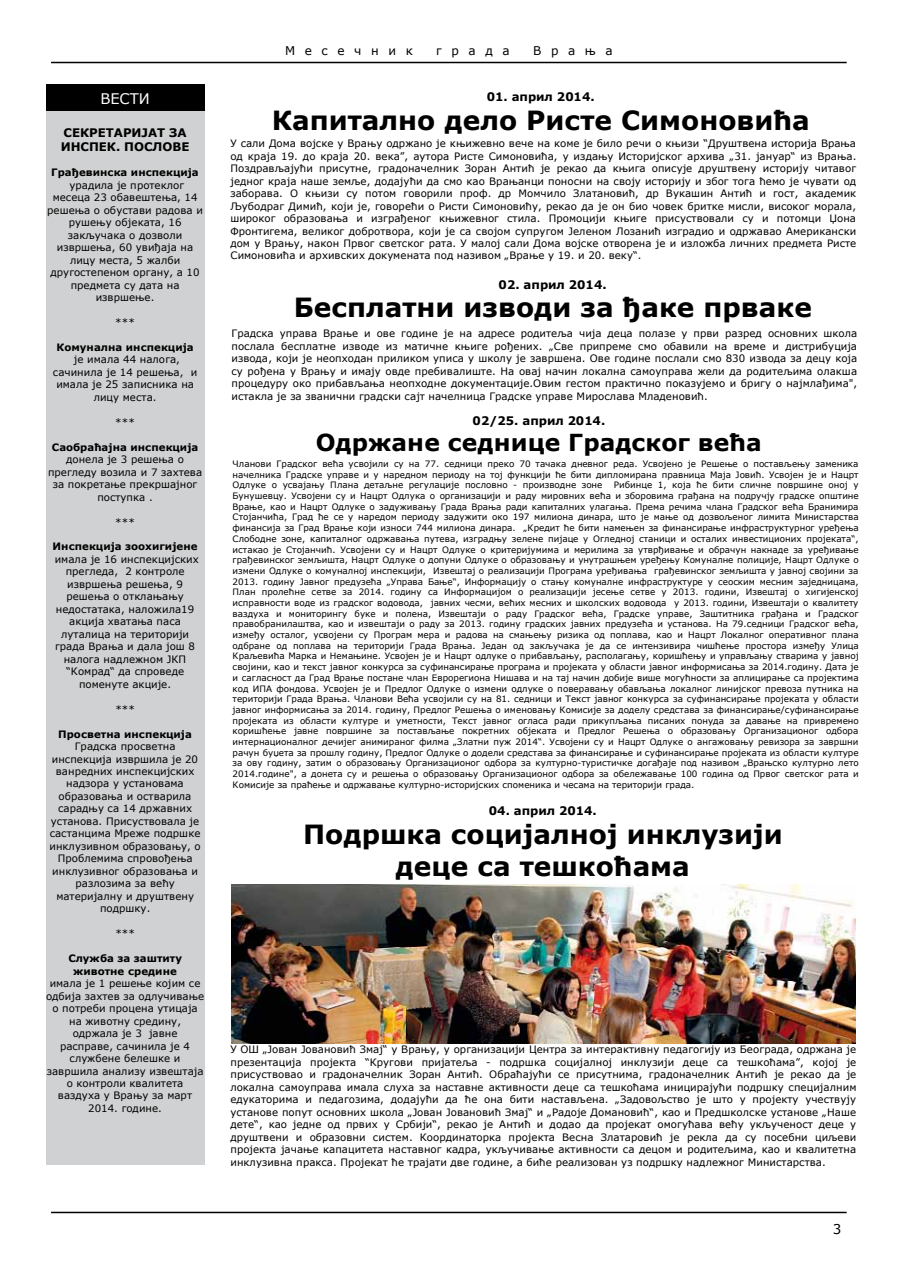
<style>
.page{position:relative;width:902px;height:1280px;background:#fff}
.page>*{position:absolute;margin:0;border:0;box-sizing:border-box;transform-origin:0 0}
.t1{font:700 26.4px/32.1px "Verdana";color:#000;text-align:center}
.t2{font:700 23.4px "Verdana";color:#000}
.t3{font:14.55px "Verdana";color:#fff}
.t4{font:13.5px "Verdana";color:#000}
.t5{font:12px "Verdana";letter-spacing:.8em;color:#000}
.t6{font:700 11.85px/14.2px "Verdana";color:#000}
.t7{font:10.2px/12.5px "Verdana";color:#000;text-align:center}
.t8{font:700 10.2px/12.5px "Verdana";letter-spacing:.005em;color:#000;text-align:center}
.t9{font:8.85px/10.6px "Verdana";color:#000;text-align:justify}
</style>
<div class="page">
<hr style="left:51px;top:62px;width:795px;height:1px;background:#000">
<hr style="left:51px;top:1212px;width:795px;height:1px;background:#000">
<div style="left:46px;top:84px;width:158px;height:27px;background:#000"></div>
<div style="left:46px;top:111px;width:158px;height:1053px;background:#d0d1d2"></div>
<img style="left:231px;top:885px;width:624px;height:158px">
<h3 class="t3" style="left:100px;top:89px;width:51px">ВЕСТИ</h3>
<p class="t6" style="left:61px;top:125px;width:130px">СЕКРЕТАРИЈАТ ЗА<br>ИНСПЕК. ПОСЛОВЕ</p>
<p class="t8" style="left:51px;top:166px;width:149px">Грађевинска инспекција</p>
<p class="t7" style="left:47px;top:179px;width:157px">урадила је протеклог<br>месеца 23 обавештења, 14 решења о обустави радова и рушењу објеката, 16 закључaка о дозволи извршења, 60 увиђаја на лицу места, 5 жалби другостепеном органу, а 10 предмета су дата на извршење.</p>
<p class="t7" style="left:115px;top:316px;width:21px">***</p>
<p class="t8" style="left:56px;top:341px;width:139px">Комунална инспекција</p>
<p class="t7" style="left:53px;top:353px;width:146px">је имала 44 налога, сачинила је 14 решења, и имала је 25 записника на лицу места.</p>
<p class="t7" style="left:115px;top:416px;width:21px">***</p>
<p class="t8" style="left:52px;top:440px;width:148px">Саобраћајна инспекција</p>
<p class="t7" style="left:48px;top:453px;width:156px">донела је 3 решењa о прегледу возила и 7 захтева за покретање прекршајног поступка .</p>
<p class="t7" style="left:115px;top:516px;width:21px">***</p>
<p class="t8" style="left:53px;top:540px;width:146px">Инспекција зоохигијене</p>
<p class="t7" style="left:55px;top:553px;width:146px">имала је 16 инспекцијских прегледа, 2 контроле извршења решења, 9 решења о отклањању недостатака, наложила19 акција хватања паса луталица на територији града Врања и дала још 8 налога надлежном ЈКП “Комрад“ да спроведе поменуте акције.</p>
<p class="t7" style="left:115px;top:703px;width:21px">***</p>
<p class="t8" style="left:58px;top:727px;width:135px">Просветна инспекција</p>
<p class="t7" style="left:49px;top:740px;width:152px">Градска просветна инспекција извршила је 20 ванредних инспекцијских надзора у установама образовања и остварила сарадњу са 14 државних установа. Присуствовала је састанцима Мреже подршке инклузивном образовању, о<br>Проблемима спровођења инклузивног образовања и разлозима за већу материјалну и друштвену подршку.</p>
<p class="t7" style="left:115px;top:927px;width:21px">***</p>
<p class="t8" style="left:68px;top:952px;width:115px">Служба за заштиту животне средине</p>
<p class="t7" style="left:46px;top:977px;width:159px">имала је 1 решење којим се одбија захтев за одлучивање о потреби процена утицаја на животну средину, одржала је 3 јавне расправе, сачинила је 4 службене белешке и завршила анализу извештаја о контроли квалитета ваздуха у Врању за март<br>2014. године.</p>
<p class="t5" style="left:285px;top:42px;width:129px">Месечник</p>
<p class="t5" style="left:436px;top:42px;width:75px">града</p>
<p class="t5" style="left:533px;top:42px;width:81px">Врања</p>
<p class="t6" style="left:486px;top:90px;width:110px">01. април 2014.</p>
<h1 class="t1" style="left:272px;top:104px;width:539px">Капитално дело Ристе Симоновића</h1>
<p class="t7" style="left:230px;top:137px;width:627px;text-align:justify">У сали Дома војске у Врању одржано је књижевно вече на коме је било речи о књизи “Друштвена историја Врања од краја 19. до краја 20. века”, аутора Ристе Симоновића, у издању Историјског архива „31. јануар“ из Врања.<br>Поздрављајући присутне, градоначелник Зоран Антић је рекао да књига описује друштвену историју читавог једног краја наше земље, додајући да смо као Врањанци поносни на своју историју и због тога ћемо је чувати од заборава. О књизи су потом говорили проф. др Момчило Златановић, др Вукашин Антић и гост, академик Љубодраг Димић, који је, говорећи о Ристи Симоновићу, рекао да је он био човек бритке мисли, високог морала, широког образовања и изграђеног књижевног стила. Промоцији књиге присуствовали су и потомци Џона Фронтигема, великог добротвора, који је са својом супругом Јеленом Лозанић изградио и одржавао Американски дом у Врању, након Првог светског рата. У малој сали Дома војске отворена је и изложба личних предмета Ристе Симоновића и архивских докумената под називом „Врање у 19. и 20. веку“.</p>
<p class="t6" style="left:498px;top:277px;width:110px">02. април 2014.</p>
<h1 class="t1" style="left:294px;top:291px;width:519px">Бесплатни изводи за ђаке прваке</h1>
<p class="t7" style="left:231px;top:327px;width:627px;text-align:justify">Градска управа Врање и ове године је на адресе родитеља чија деца полазе у први разред основних школа послала бесплатне изводе из матичне књиге рођених. „Све припреме смо обавили на време и дистрибуција извода, који је неопходан приликом уписа у школу је завршена. Ове године послали смо 830 извода за децу која су рођена у Врању и имају овде пребивалиште. На овај начин локална самоуправа жели да родитељима олакша процедуру око прибављања неопходне документације.Овим гестом практично показујемо и бригу о најмлађима", истакла је за званични градски сајт начелница Градске управе Мирослава Младеновић.</p>
<p class="t6" style="left:472px;top:413px;width:134px">02/25. април 2014.</p>
<h2 class="t2" style="left:316px;top:426px;width:447px">Одржане седнице Градског већа</h2>
<p class="t9" style="left:232px;top:458px;width:627px">Чланови Градског већа усвојили су на 77. седници преко 70 тачака дневног реда. Усвојено је Решење о постављењу заменика начелника Градске управе и у наредном периоду на тој функцији ће бити дипломирана правница Маја Јовић. Усвојен је и Нацрт Одлуке о усвајању Плана детаљне регулације пословно - производне зоне</p>
<p class="t9" style="left:232px;top:480px;width:627px;text-indent:381px">Рибинце 1, која ће бити сличне површине оној у Бунушевцу. Усвојени су и Нацрт Одлука о организацији и раду мировних већа и зборовима грађана на подручју градске општине Врање, као и Нацрт Одлуке о задуживању Града Врања ради капиталних улагања. Према речима члана Градског већа Бранимира Стојанчића, Град ће се у наредом периоду задужити око 197 милиона динара, што је мање од дозвољеног лимита Министарства финансија за Град Врање који износи 744 милиона динара. „Кредит ће бити намењен за финансирање инфраструктурног уређења Слободне зоне, капиталног одржавања путева, изградњу зелене пијаце у Огледној станици и осталих инвестиционих пројеката“, истакао је Стојанчић. Усвојени су и Нацрт Одлуке о критеријумима и мерилима за утврђивање и обрачун накнаде за уређивање грађевинског земљишта, Нацрт Одлуке о допуни Одлуке о образовању и унутрашњем уређењу Комуналне полиције, Нацрт Одлуке о измени Одлуке о комуналној инспекцији, Извештај о реализацији Програма уређивања грађевинског земљишта у јавној својини за 2013. годину Јавног предузећа „Управа Бање“, Информацију о стању комуналне инфраструктуре у сеоским месним заједницама, План пролећне сетве за 2014. годину са Информацијом о реализацији јесење сетве у 2013. години, Извештај о хигијенској исправности воде из градског водовода, јавних чесми, већих месних и школских водовода у 2013. години, Извештаји о квалитету ваздуха и мониторингу буке и полена, Извештаји о раду Градског већа, Градске управе, Заштитника грађана и Градског правобранилаштва, као и извештаји о раду за 2013. годину градских јавних предузећа и установа. На 79.седници Градског већа, између осталог, усвојени су Програм мера и радова на смањењу ризика од поплава, као и Нацрт Локалног оперативног плана одбране од поплава на територији Града Врања. Један од закључака је да се интензивира чишћење простора између Улица Краљевића Марка и Немањине. Усвојен је и Нацрт одлуке о прибављању, располагању, коришћењу и управљању стварима у јавној својини, као и текст јавног конкурса за суфинансирање програма и пројеката у области јавног информисања за 2014.годину. Дата је и сагласност да Град Врање постане члан Еврорегиона Нишава и на тај начин добије више могућности за аплицирање са пројектима код ИПА фондова. Усвојен је и Предлог Одлуке о измени одлуке о поверавању обављања локалног линијског превоза путника на територији Града Врања. Чланови Већа усвојили су на 81. седници и Текст јавног конкурса за суфинансирање пројеката у области јавног информисања за 2014. годину, Предлог Решења о именовању Комисије за доделу средстава за финансирање/суфинансирање пројеката из области културе и уметности, Текст јавног огласа ради прикупљања писаних понуда за давање на привремено коришћење јавне површине за постављање покретних објеката и Предлог Решења о образовању Организационог одбора интернационалног дечијег анимираног филма „Златни пуж 2014“. Усвојени су и Нацрт Одлуке о ангажовању ревизора за завршни рачун буџета за прошлу годину, Предлог Одлуке о додели средстава за финансирање и суфинансирање пројеката из области културе за ову годину, затим о образовању Организационог одбора за културно-туристичке догађаје под називом „Врањско културно лето 2014.године", а донета су и решења о образовању Организационог одбора за обележавање 100 година од Првог светског рата и Комисије за праћење и одржавање културно-историјских споменика и чесама на територији града.</p>
<p class="t6" style="left:488px;top:804px;width:110px">04. април 2014.</p>
<h1 class="t1" style="left:303px;top:818px;width:481px">Подршка социјалној инклузији деце са тешкоћама</h1>
<p class="t7" style="left:230px;top:1043px;width:627px;text-align:justify">У ОШ „Јован Јовановић Змај“ у Врању, у организацији Центра за интерактивну педагогију из Београда, одржана је презентација пројекта “Кругови пријатеља - подршка социјалној инклузији деце са тешкоћама”, којој је присуствовао и градоначелник Зоран Антић. Обраћајући се присутнима, градоначелник Антић је рекао да је локална самоуправа имала слуха за наставне активности деце са тешкоћама иницирајући подршку специјалним едукаторима и педагозима, додајући да ће она бити настављена. „Задовољство је што у пројекту учествују установе попут основних школа „Јован Јовановић Змај“ и „Радоје Домановић“, као и Предшколске установе „Наше дете“, као једне од првих у Србији“, рекао је Антић и додао да пројекат омогућава већу укљученост деце у друштвени и образовни систем. Координаторка пројекта Весна Златаровић је рекла да су посебни циљеви пројекта јачање капацитета наставног кадра, укључивање активности са децом и родитељима, као и квалитетна инклузивна пракса. Пројекат ће трајати две године, а биће реализован уз подршку надлежног Министарства.</p>
<h3 class="t4" style="left:832px;top:1220px;width:10px">3</h3>
</div>
